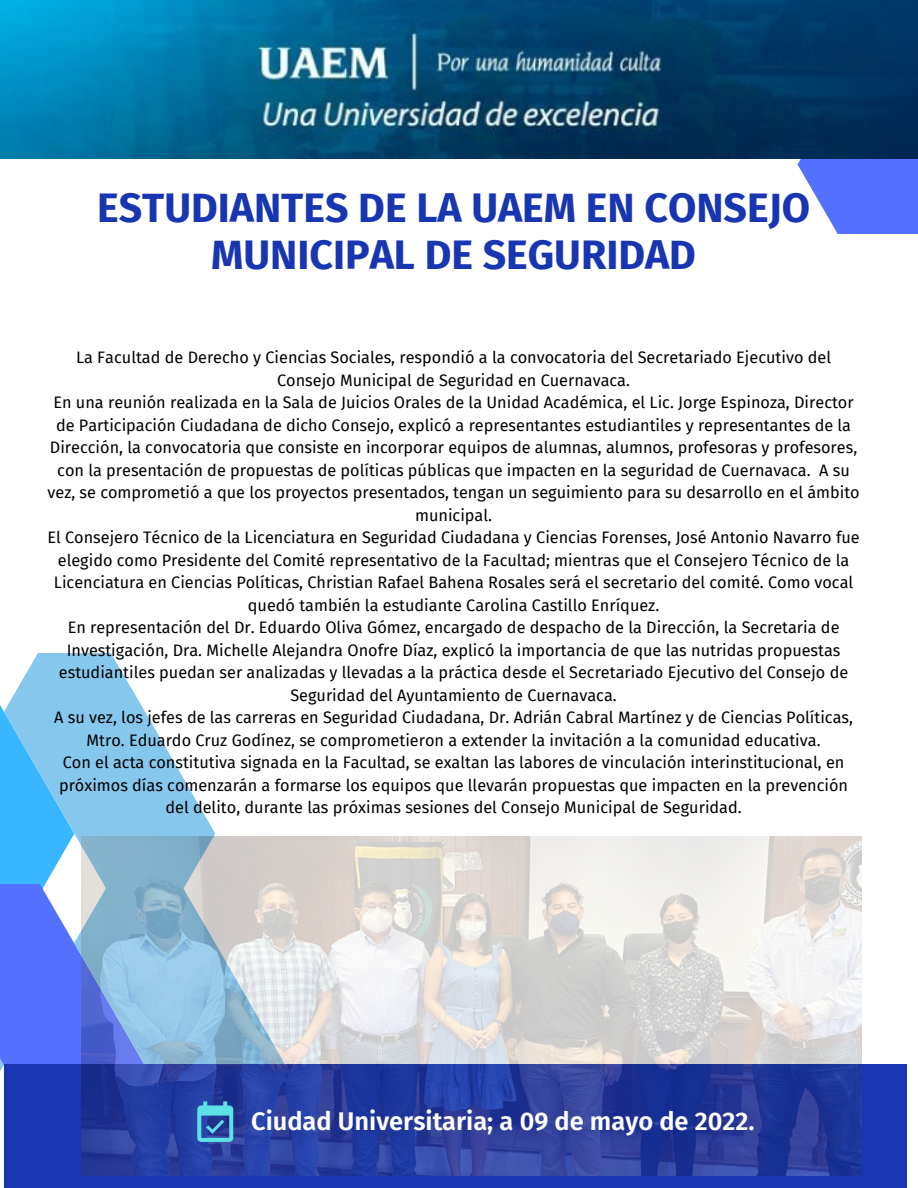
<style>
.page{position:relative;width:918px;height:1188px;background:#fff}
.page>*{position:absolute;margin:0;border:0;box-sizing:border-box;transform-origin:0 0}
.t1{font:700 41.1px/46.8px "Fira Sans";color:#1836b2;text-align:center}
.t2{font:600 25.35px "Fira Sans";color:#fff}
.t3{font:16.2px/22.5px "Fira Sans";color:#000;text-align:center}
</style>
<div class="page">
<svg style="left:145px;top:712px;width:70px;height:124px;fill:#86c7ed"></svg>
<svg style="left:797px;top:159px;width:121px;height:74px"></svg>
<svg style="left:0;top:653px;width:145px;height:418px;background:#74b0f7"></svg>
<svg style="left:74px;top:885px;width:7px;height:180px"></svg>
<div style="left:4px;top:1065px;width:902px;height:123px;background:#1836b2"></div>
<img style="left:81px;top:836px;width:781px;height:339px">
<svg style="left:197px;top:1101px;width:36px;height:41px"></svg>
<img style="left:0;top:0;width:918px;height:159px">
<p class="t1" style="left:97px;top:185px;width:714px">ESTUDIANTES DE LA UAEM EN CONSEJO<br>MUNICIPAL DE SEGURIDAD</p>
<p class="t3" style="left:76px;top:346px;width:757px">La Facultad de Derecho y Ciencias Sociales, respondió a la convocatoria del Secretariado Ejecutivo del<br>Consejo Municipal de Seguridad en Cuernavaca.</p>
<p class="t3" style="left:47px;top:391px;width:814px">En una reunión realizada en la Sala de Juicios Orales de la Unidad Académica, el Lic. Jorge Espinoza, Director de Participación Ciudadana de dicho Consejo, explicó a representantes estudiantiles y representantes de la Dirección, la convocatoria que consiste en incorporar equipos de alumnas, alumnos, profesoras y profesores, con la presentación de propuestas de políticas públicas que impacten en la seguridad de Cuernavaca. A su vez, se comprometió a que los proyectos presentados, tengan un seguimiento para su desarrollo en el ámbito municipal.</p>
<p class="t3" style="left:47px;top:526px;width:814px">El Consejero Técnico de la Licenciatura en Seguridad Ciudadana y Ciencias Forenses, José Antonio Navarro fue elegido como Presidente del Comité representativo de la Facultad; mientras que el Consejero Técnico de la Licenciatura en Ciencias Políticas, Christian Rafael Bahena Rosales será el secretario del comité. Como vocal quedó también la estudiante Carolina Castillo Enríquez.</p>
<p class="t3" style="left:59px;top:616px;width:791px">En representación del Dr. Eduardo Oliva Gómez, encargado de despacho de la Dirección, la Secretaria de Investigación, Dra. Michelle Alejandra Onofre Díaz, explicó la importancia de que las nutridas propuestas estudiantiles puedan ser analizadas y llevadas a la práctica desde el Secretariado Ejecutivo del Consejo de Seguridad del Ayuntamiento de Cuernavaca.</p>
<p class="t3" style="left:54px;top:706px;width:800px">A su vez, los jefes de las carreras en Seguridad Ciudadana, Dr. Adrián Cabral Martínez y de Ciencias Políticas,<br>Mtro. Eduardo Cruz Godínez, se comprometieron a extender la invitación a la comunidad educativa.</p>
<p class="t3" style="left:59px;top:751px;width:791px">Con el acta constitutiva signada en la Facultad, se exaltan las labores de vinculación interinstitucional, en próximos días comenzarán a formarse los equipos que llevarán propuestas que impacten en la prevención del delito, durante las próximas sesiones del Consejo Municipal de Seguridad.</p>
<p class="t2" style="left:251px;top:1106px;width:505px">Ciudad Universitaria; a 09 de mayo de 2022.</p>
</div>
